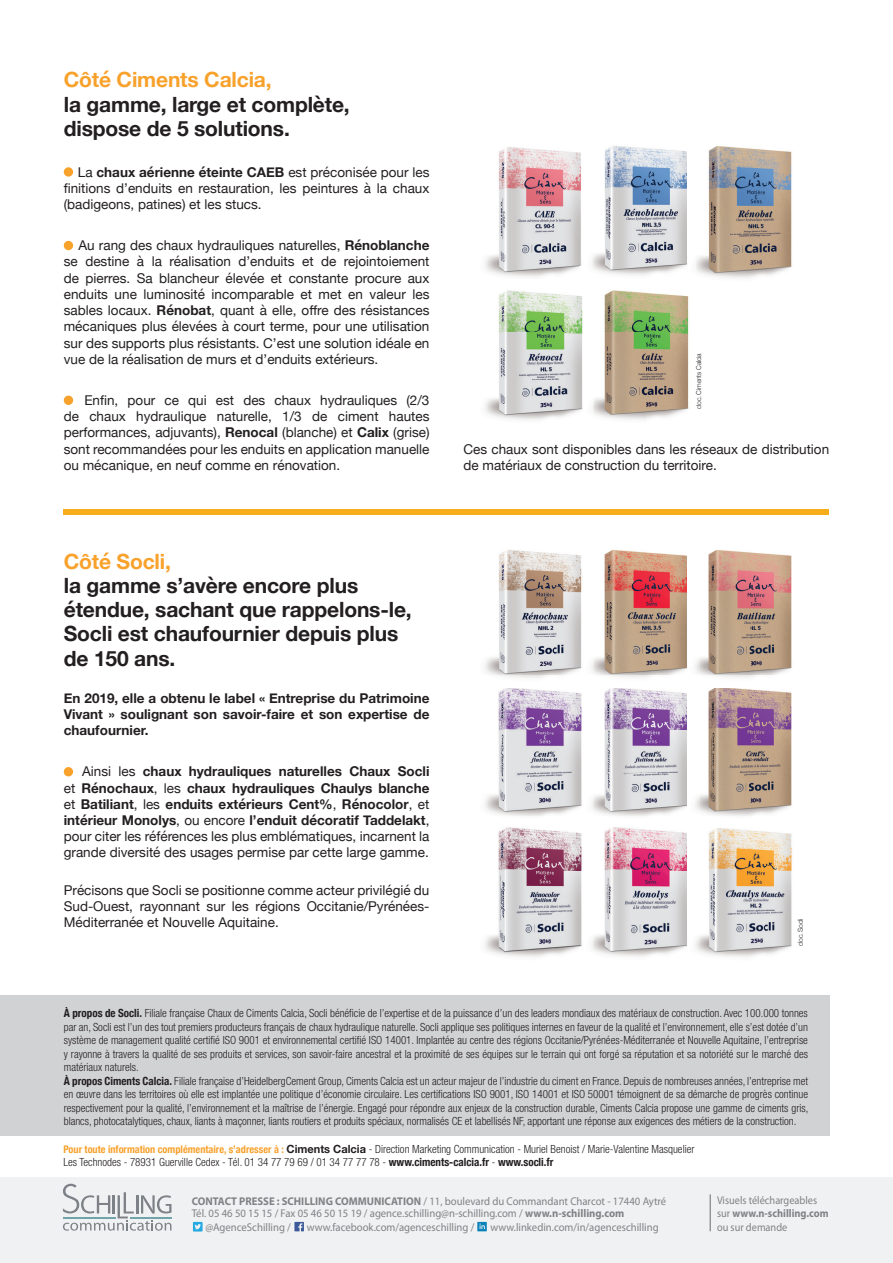
<style>
.page{position:relative;width:893px;height:1263px;background:#fff}
.page>*{position:absolute;margin:0;border:0;box-sizing:border-box;transform-origin:0 0}
.t1{font:700 21px/24px "Helvetica Neue";letter-spacing:-.01em;color:#231f20}
.t2{font:700 21px "Helvetica Neue";letter-spacing:-.01em;color:#f8a12b}
.t3{font:13.5px/16.2px "Helvetica Neue";color:#231f20;text-align:justify}
.t4{font:700 13.5px/16.2px "Helvetica Neue";color:#231f20;text-align:justify}
.t5{font:300 condensed 11.25px/13.5px "Helvetica Neue";color:#231f20}
.t6{font:11.25px/12px "Myriad Pro";color:#808285;scale:.95 1}
.t7{font:11.25px/13.4px "Myriad Pro";color:#808285;scale:.92 1}
.t8{font:300 6.75px "Helvetica Neue";letter-spacing:-.02em;color:#231f20}
.s1{font-weight:700}
.s2{font-weight:400}
.s3{font-weight:700;font-size:10.5px;color:#f8a12b}
.s4{font-weight:700;font-stretch:normal}
</style>
<div class="page">
<div style="left:0;top:1178px;width:893px;height:85px;background:#f0f1f2"></div>
<div style="left:0;top:995px;width:829px;height:140px;background:#d1d2d4"></div>
<hr style="left:130px;top:1216px;width:42px;height:2px;background:#71a4aa">
<svg style="left:63px;top:1184px;width:108px;height:47px"></svg>
<hr style="left:710px;top:1194px;width:1px;height:37px;background:#808285">
<svg style="left:294px;top:1222px;width:10px;height:9px"></svg>
<svg style="left:477px;top:1222px;width:10px;height:9px"></svg>
<svg style="left:193px;top:1222px;width:10px;height:9px"></svg>
<div style="left:64px;top:167px;width:9px;height:10px;background:#f8a12b;border-radius:50%"></div>
<div style="left:64px;top:241px;width:9px;height:9px;background:#f8a12b;border-radius:50%"></div>
<div style="left:64px;top:396px;width:9px;height:9px;background:#f8a12b;border-radius:50%"></div>
<div style="left:64px;top:767px;width:9px;height:9px;background:#f8a12b;border-radius:50%"></div>
<img style="left:696px;top:146px;width:96px;height:132px">
<img style="left:579px;top:145px;width:108px;height:130px">
<img style="left:498px;top:147px;width:81px;height:88px">
<img style="left:485px;top:235px;width:31px;height:41px">
<img style="left:516px;top:235px;width:63px;height:42px">
<img style="left:700px;top:550px;width:92px;height:366px">
<img style="left:700px;top:916px;width:92px;height:41px">
<img style="left:591px;top:550px;width:109px;height:126px">
<img style="left:593px;top:676px;width:94px;height:242px">
<img style="left:593px;top:918px;width:94px;height:39px">
<img style="left:499px;top:550px;width:83px;height:87px">
<img style="left:485px;top:637px;width:31px;height:39px">
<img style="left:516px;top:637px;width:66px;height:39px">
<img style="left:498px;top:676px;width:84px;height:103px">
<img style="left:485px;top:779px;width:45px;height:178px">
<img style="left:530px;top:779px;width:52px;height:37px">
<img style="left:530px;top:829px;width:63px;height:128px">
<img style="left:485px;top:816px;width:45px;height:9px">
<img style="left:498px;top:290px;width:85px;height:91px">
<img style="left:485px;top:381px;width:204px;height:39px">
<img style="left:604px;top:290px;width:85px;height:91px">
<img style="left:584px;top:381px;width:10px;height:39px">
<div style="left:63px;top:509px;width:766px;height:6px;background:#f7ac1a"></div>
<h1 class="t2" style="left:64px;top:63px;width:209px">Côté Ciments Calcia,</h1>
<h1 class="t1" style="left:64px;top:93px;width:287px">la gamme, large et complète, dispose de 5 solutions.</h1>
<p class="t3" style="left:64px;top:164px;width:367px;text-indent:14px">La <span class="s1">chaux aérienne éteinte CAEB</span> est préconisée pour les finitions d’enduits en restauration, les peintures à la chaux (badigeons, patines) et les stucs.</p>
<p class="t3" style="left:64px;top:238px;width:367px;text-indent:15px">Au rang des chaux hydrauliques naturelles, <span class="s1">Rénoblanche </span>se destine à la réalisation d’enduits et de rejointoiement de pierres. Sa blancheur élevée et constante procure aux enduits une luminosité incomparable et met en valeur les sables locaux. <span class="s1">Rénobat</span>, quant à elle, offre des résistances mécaniques plus élevées à court terme, pour une utilisation sur des supports plus résistants. C’est une solution idéale en vue de la réalisation de murs et d’enduits extérieurs.</p>
<p class="t3" style="left:64px;top:393px;width:367px;text-indent:21px">Enfin, pour ce qui est des chaux hydrauliques (2/3 de chaux hydraulique naturelle, 1/3 de ciment hautes performances, adjuvants), <span class="s1">Renocal</span> (blanche) et <span class="s1">Calix</span> (grise) sont recommandées pour les enduits en application manuelle ou mécanique, en neuf comme en rénovation.</p>
<h1 class="t2" style="left:64px;top:545px;width:109px">Côté Socli,</h1>
<h1 class="t1" style="left:64px;top:574px;width:349px">la gamme s’avère encore plus étendue, sachant que rappelons-le,<br>Socli est chaufournier depuis plus de 150 ans.</h1>
<p class="t4" style="left:64px;top:690px;width:367px">En 2019, elle a obtenu le label « Entreprise du Patrimoine Vivant » soulignant son savoir-faire et son expertise de chaufournier.</p>
<p class="t4" style="left:64px;top:764px;width:367px;text-indent:18px"><span class="s2">Ainsi les</span> chaux hydrauliques naturelles Chaux Socli <span class="s2">et</span> Rénochaux<span class="s2">, les</span> chaux hydrauliques Chaulys blanche <span class="s2">et</span> Batiliant<span class="s2">, les</span> enduits extérieurs Cent%<span class="s2">,</span> Rénocolor<span class="s2">, et </span>intérieur Monolys<span class="s2">, ou encore</span> l’enduit décoratif Taddelakt<span class="s2">, pour citer les références les plus emblématiques, incarnent la grande diversité des usages permise par cette large gamme.</span></p>
<p class="t3" style="left:64px;top:883px;width:367px">Précisons que Socli se positionne comme acteur privilégié du Sud-Ouest, rayonnant sur les régions Occitanie/Pyrénées-Méditerranée et Nouvelle Aquitaine.</p>
<p class="t8" style="left:693px;top:409px;width:57px;rotate:-90deg">doc. Ciments Calcia</p>
<p class="t3" style="left:463px;top:442px;width:367px">Ces chaux sont disponibles dans les réseaux de distribution de matériaux de construction du territoire.</p>
<p class="t8" style="left:795px;top:946px;width:29px;rotate:-90deg">doc. Socli</p>
<p class="t5" style="left:64px;top:1006px;width:746px"><span class="s1">À propos de Socli.</span> Filiale française Chaux de Ciments Calcia, Socli bénéficie de l’expertise et de la puissance d’un des leaders mondiaux des matériaux de construction. Avec 100.000 tonnes par an, Socli est l’un des tout premiers producteurs français de chaux hydraulique naturelle. Socli applique ses politiques internes en faveur de la qualité et l’environnement, elle s’est dotée d’un système de management qualité certifié ISO 9001 et environnemental certifié ISO 14001. Implantée au centre des régions Occitanie/Pyrénées-Méditerranée et Nouvelle Aquitaine, l’entreprise y rayonne à travers la qualité de ses produits et services, son savoir-faire ancestral et la proximité de ses équipes sur le terrain qui ont forgé sa réputation et sa notoriété sur le marché des matériaux naturels.<br><span class="s1">À propos Ciments Calcia.</span> Filiale française d’HeidelbergCement Group, Ciments Calcia est un acteur majeur de l’industrie du ciment en France. Depuis de nombreuses années, l’entreprise met en œuvre dans les territoires où elle est implantée une politique d’économie circulaire. Les certifications ISO 9001, ISO 14001 et ISO 50001 témoignent de sa démarche de progrès continue respectivement pour la qualité, l’environnement et la maîtrise de l’énergie. Engagé pour répondre aux enjeux de la construction durable, Ciments Calcia propose une gamme de ciments gris, blancs, photocatalytiques, chaux, liants à maçonner, liants routiers et produits spéciaux, normalisés CE et labellisés NF, apportant une réponse aux exigences des métiers de la construction.</p>
<p class="t5" style="left:63px;top:1142px;width:632px"><span class="s3">Pour toute information complémentaire, s’adresser à :</span> <span class="s4">Ciments Calcia</span> - Direction Marketing Communication - Muriel Benoist / Marie-Valentine Masquelier<br>Les Technodes - 78931 Guerville Cedex - Tél. 01 34 77 79 69 / 01 34 77 77 78 - <span class="s1">www.ciments-calcia.fr</span> - <span class="s1">www.socli.fr</span></p>
<p class="t6" style="left:192px;top:1195px;width:501px"><span class="s1">CONTACT PRESSE : SCHILLING COMMUNICATION</span> / 11, boulevard du Commandant Charcot - 17440 Aytré<br>Tél. 05 46 50 15 15 / Fax 05 46 50 15 19 / agence.schilling@n-schilling.com / <span class="s1">www.n-schilling.com</span></p>
<p class="t6" style="left:205px;top:1221px;width:92px">@AgenceSchilling /</p>
<p class="t6" style="left:307px;top:1221px;width:178px">www.facebook.com/agenceschilling /</p>
<p class="t6" style="left:490px;top:1221px;width:179px">www.linkedin.com/in/agenceschilling</p>
<p class="t7" style="left:717px;top:1193px;width:123px">Visuels téléchargeables sur <span class="s1">www.n-schilling.com </span>ou sur demande</p>
</div>
